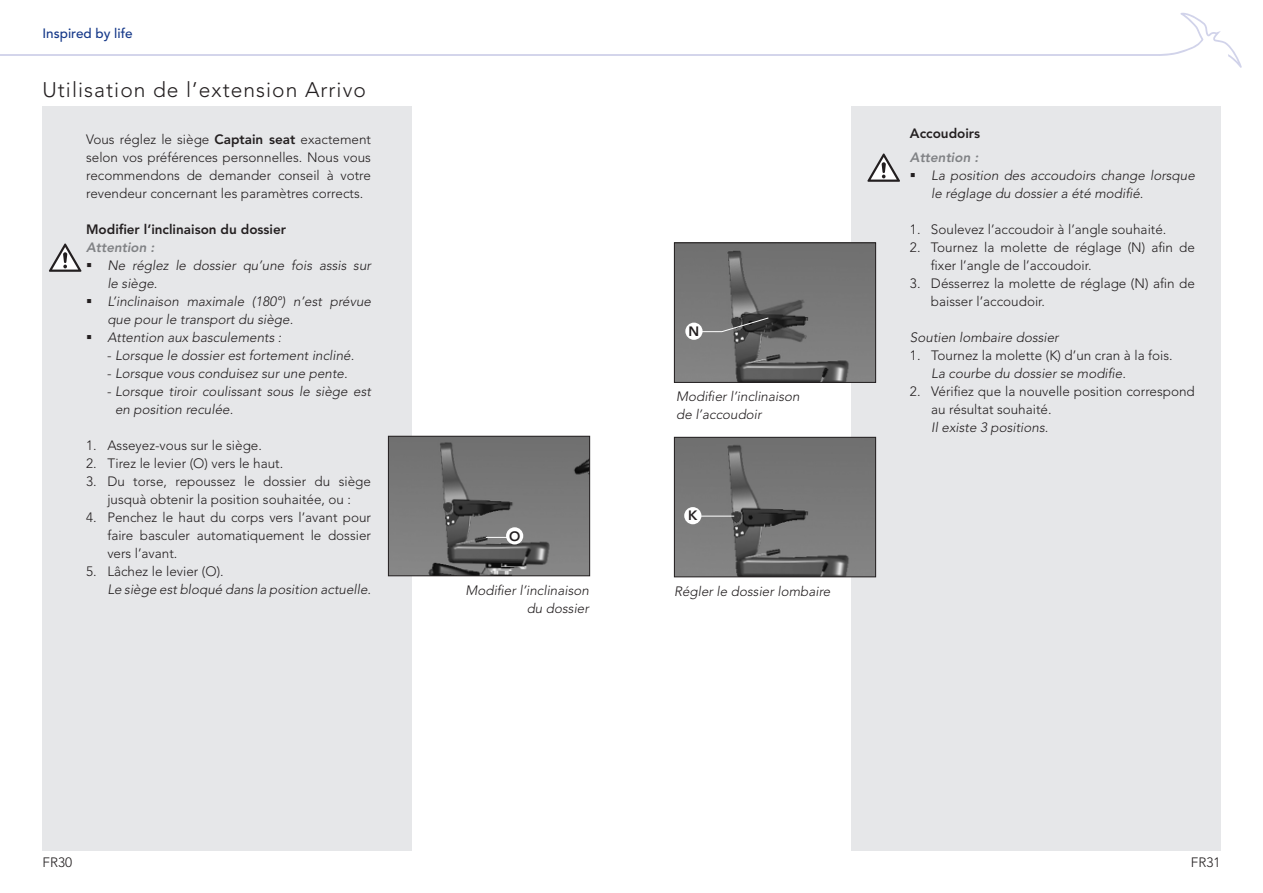
<style>
.page{position:relative;width:1263px;height:893px;background:#fff}
.page>*{position:absolute;margin:0;border:0;box-sizing:border-box;transform-origin:0 0}
.t1{font:300 21px "Avenir LT Std";letter-spacing:.05em;color:#231f20}
.platte_tekst{font:300 13.5px/18px "Avenir LT Std";color:#231f20}
.platte_tekst-2{font:italic 300 13.5px/18px "Avenir LT Std";color:#231f20}
.kopje{font:800 13.5px "Avenir LT Std";color:#231f20}
.platte_tekst_italic{font:italic 300 13.5px "Avenir LT Std";color:#231f20}
.kopje_grijs{font:italic 800 13.5px "Avenir LT Std";color:#808285}
.t2{font:500 13.5px "Avenir LT Std";color:#153889}
.platte_tekst-3{font:800 13.5px "Avenir LT Std";color:#231f20}
.s1{font-weight:800}
.s2{font-style:normal}
</style>
<div class="page">
<div style="left:43px;top:106px;width:369px;height:744px;background:#e6e7e9"></div>
<div style="left:851px;top:106px;width:369px;height:744px;background:#e6e7e9"></div>
<svg style="left:0;top:13px;width:1242px;height:55px"></svg>
<img style="left:390px;top:438px;width:198px;height:136px">
<div style="left:388px;top:436px;width:202px;height:140px;border:1px solid #231f20"></div>
<svg style="left:49px;top:243px;width:32px;height:29px"></svg>
<img style="left:676px;top:244px;width:198px;height:137px">
<div style="left:674px;top:242px;width:202px;height:141px;border:1px solid #231f20"></div>
<svg style="left:700px;top:317px;width:69px;height:15px"></svg>
<div style="left:685px;top:323px;width:17px;height:17px;background:#fff;border-radius:50%"></div>
<img style="left:676px;top:439px;width:198px;height:136px">
<div style="left:674px;top:437px;width:202px;height:140px;border:1px solid #231f20"></div>
<hr style="left:700px;top:516px;width:34px;height:1px;background:#fff">
<div style="left:684px;top:507px;width:17px;height:17px;background:#fff;border-radius:50%"></div>
<svg style="left:867px;top:153px;width:33px;height:29px"></svg>
<div style="left:506px;top:527px;width:17px;height:17px;background:#fff;border-radius:50%"></div>
<svg style="left:486px;top:537px;width:20px;height:1px"></svg>
<p class="t2" style="left:43px;top:26px;width:92px">Inspired by life</p>
<p class="t1" style="left:43px;top:77px;width:325px">Utilisation de l’extension Arrivo</p>
<p class="platte_tekst" style="left:86px;top:130px;width:286px;text-align:justify">Vous réglez le siège <span class="s1">Captain seat</span> exactement selon vos préférences personnelles. Nous vous recommendons de demander conseil à votre revendeur concernant les paramètres corrects.</p>
<p class="kopje" style="left:86px;top:221px;width:202px">Modifier l’inclinaison du dossier</p>
<p class="kopje_grijs" style="left:86px;top:239px;width:70px">Attention :</p>
<p class="platte_tekst-2" style="left:107px;top:257px;width:265px">Ne réglez le dossier qu’une fois assis sur le siège.</p>
<p class="platte_tekst-2" style="left:107px;top:293px;width:265px">L’inclinaison maximale (180°) n’est prévue que pour le transport du siège.</p>
<p class="platte_tekst-2" style="left:107px;top:329px;width:176px">Attention aux basculements :</p>
<p class="platte_tekst-2" style="left:107px;top:347px;width:249px"><span class="s2">-</span> Lorsque le dossier est fortement incliné.</p>
<p class="platte_tekst-2" style="left:107px;top:365px;width:242px"><span class="s2">-</span> Lorsque vous conduisez sur une pente.</p>
<p class="platte_tekst-2" style="left:115px;top:383px;width:257px;text-indent:-8px"><span class="s2">-</span> Lorsque tiroir coulissant sous le siège est en position reculée.</p>
<p class="platte_tekst" style="left:86px;top:436px;width:177px">1. Asseyez-vous sur le siège.</p>
<p class="platte_tekst" style="left:86px;top:454px;width:199px">2. Tirez le levier (O) vers le haut.</p>
<p class="platte_tekst" style="left:86px;top:472px;width:286px;text-align:center">3. Du torse, repoussez le dossier du siège jusquà obtenir la position souhaitée, ou :</p>
<p class="platte_tekst" style="left:107px;top:508px;width:265px;text-align:justify;text-indent:-21px">4. Penchez le haut du corps vers l’avant pour faire basculer automatiquement le dossier vers l’avant.</p>
<p class="platte_tekst" style="left:86px;top:562px;width:139px">5. Lâchez le levier (O).</p>
<p class="platte_tekst-2" style="left:107px;top:581px;width:265px">Le siège est bloqué dans la position actuelle.</p>
<p class="kopje" style="left:509px;top:528px;width:13px">O</p>
<p class="platte_tekst-2" style="left:465px;top:581px;width:125px;text-align:right">Modifier l’inclinaison du dossier</p>
<p class="kopje" style="left:689px;top:323px;width:12px">N</p>
<p class="platte_tekst-2" style="left:676px;top:388px;width:125px">Modifier l’inclinaison de l’accoudoir</p>
<p class="kopje" style="left:688px;top:508px;width:11px">K</p>
<p class="platte_tekst-2" style="left:674px;top:582px;width:158px">Régler le dossier lombaire</p>
<p class="platte_tekst-3" style="left:910px;top:125px;width:72px">Accoudoirs</p>
<p class="kopje_grijs" style="left:910px;top:149px;width:70px">Attention :</p>
<p class="platte_tekst-2" style="left:931px;top:167px;width:265px">La position des accoudoirs change lorsque le réglage du dossier a été modifié.</p>
<p class="platte_tekst" style="left:910px;top:220px;width:258px">1. Soulevez l’accoudoir à l’angle souhaité.</p>
<p class="platte_tekst" style="left:931px;top:238px;width:265px;text-indent:-21px">2. Tournez la molette de réglage (N) afin de fixer l’angle de l’accoudoir.</p>
<p class="platte_tekst" style="left:931px;top:274px;width:265px;text-indent:-21px">3. Désserrez la molette de réglage (N) afin de baisser l’accoudoir.</p>
<p class="platte_tekst_italic" style="left:910px;top:329px;width:150px">Soutien lombaire dossier</p>
<p class="platte_tekst" style="left:910px;top:346px;width:264px">1. Tournez la molette (K) d’un cran à la fois.</p>
<p class="platte_tekst-2" style="left:931px;top:365px;width:196px">La courbe du dossier se modifie.</p>
<p class="platte_tekst" style="left:931px;top:382px;width:265px;text-indent:-21px">2. Vérifiez que la nouvelle position correspond au résultat souhaité.</p>
<p class="platte_tekst-2" style="left:931px;top:419px;width:119px">Il existe 3 positions.</p>
<p class="platte_tekst" style="left:43px;top:854px;width:31px">FR30</p>
<p class="platte_tekst" style="left:1191px;top:854px;width:31px">FR31</p>
</div>
